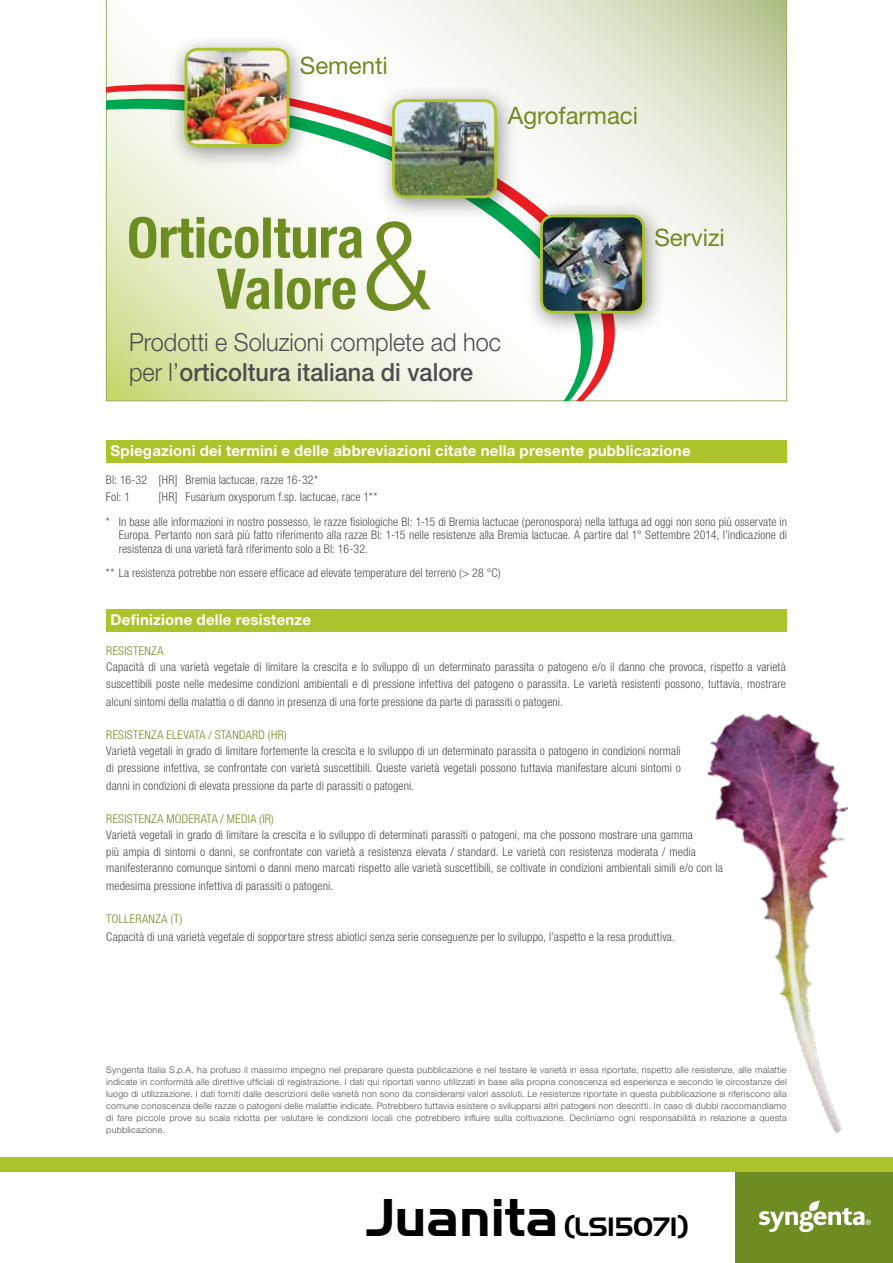
<style>
.page{position:relative;width:893px;height:1263px;background:#fff}
.page>*{position:absolute;margin:0;border:0;box-sizing:border-box;transform-origin:0 0}
.t1{font:300 24.9px/30px "Helvetica Neue LT Std";color:#4d4d4f;scale:.94 1}
.t2{font:24px "Helvetica Neue LT Std";color:#6d8d23}
.t3{font:23.1px "Syngenta Handel Gothic Latin";letter-spacing:-.015em;color:#000}
.t4{font:700 15px "Helvetica Neue LT Std";letter-spacing:.015em;color:#fff}
.t5{font:300 condensed 12px/16.5px "Helvetica Neue LT Std";letter-spacing:.01em;color:#4d4d4f}
.t6{font:300 condensed 12px "Helvetica Neue LT Std";letter-spacing:.03em;color:#6d8d23}
.t7{font:300 9px/12px "Helvetica Neue LT Std";letter-spacing:.025em;color:#4d4d4f;text-align:justify}
.s1{font-weight:500}
.s2{font-size:46.2px}
</style>
<div class="page">
<div style="left:736px;top:1165px;width:157px;height:98px;background:#6d8d23"></div>
<div style="left:0;top:1157px;width:893px;height:14px;background:#adc32b"></div>
<svg style="left:759px;top:1200px;width:112px;height:32px"></svg>
<div style="left:106px;top:440px;width:681px;height:23px;background:#adc32b"></div>
<div style="left:106px;top:609px;width:681px;height:23px;background:#adc32b"></div>
<svg style="left:106px;top:0;width:681px;height:401px"></svg>
<svg style="left:106px;top:63px;width:528px;height:338px"></svg>
<svg style="left:106px;top:79px;width:506px;height:322px"></svg>
<svg style="left:129px;top:217px;width:302px;height:94px"></svg>
<div style="left:168px;top:33px;width:142px;height:137px;background:#000;opacity:.45"></div>
<img style="left:186px;top:49px;width:102px;height:96px">
<div style="left:185px;top:48px;width:104px;height:99px;border:3px solid #adc32b;border-radius:12px"></div>
<div style="left:376px;top:85px;width:142px;height:136px;background:#000;opacity:.45"></div>
<img style="left:393px;top:101px;width:103px;height:96px">
<div style="left:392px;top:99px;width:105px;height:99px;border:3px solid #adc32b;border-radius:12px"></div>
<div style="left:524px;top:200px;width:142px;height:136px;background:#000;opacity:.45"></div>
<img style="left:541px;top:216px;width:103px;height:96px">
<div style="left:540px;top:215px;width:105px;height:99px;border:3px solid #adc32b;border-radius:12px"></div>
<img style="left:707px;top:713px;width:141px;height:421px">
<h2 class="t2" style="left:300px;top:51px;width:90px">Sementi</h2>
<h2 class="t2" style="left:508px;top:101px;width:132px">Agrofarmaci</h2>
<h1 class="t1" style="left:129px;top:327px;width:397px">Prodotti e Soluzioni complete ad hoc per l’<span class="s1">orticoltura italiana di valore</span></h1>
<h2 class="t2" style="left:654px;top:224px;width:72px">Servizi</h2>
<p class="t4" style="left:111px;top:441px;width:581px">Spiegazioni dei termini e delle abbreviazioni citate nella presente pubblicazione</p>
<p class="t5" style="left:106px;top:472px;width:214px">Bl: 16-32 [HR] Bremia lactucae, razze 16-32*<br>Fol: 1</p>
<p class="t5" style="left:106px;top:484px;width:683px;line-height:25.2px;text-indent:52px">[HR] Fusarium oxysporum f.sp. lactucae, race 1**<br>* In base alle informazioni in nostro possesso, le razze fisiologiche Bl: 1-15 di Bremia lactucae (peronospora) nella lattuga ad oggi non sono più osservate in</p>
<p class="t5" style="left:119px;top:528px;width:670px;line-height:13.5px">Europa. Pertanto non sarà più fatto riferimento alla razze Bl: 1-15 nelle resistenze alla Bremia lactucae. A partire dal 1° Settembre 2014, l’indicazione di resistenza di una varietà farà riferimento solo a Bl: 16-32.</p>
<p class="t5" style="left:106px;top:564px;width:396px">** La resistenza potrebbe non essere efficace ad elevate temperature del terreno (&gt; 28 °C)</p>
<p class="t4" style="left:111px;top:610px;width:202px">Definizione delle resistenze</p>
<p class="t6" style="left:106px;top:644px;width:59px">RESISTENZA</p>
<p class="t5" style="left:106px;top:659px;width:681px">Capacità di una varietà vegetale di limitare la crescita e lo sviluppo di un determinato parassita o patogeno e/o il danno che provoca, rispetto a varietà suscettibili poste nelle medesime condizioni ambientali e di pressione infettiva del patogeno o parassita. Le varietà resistenti possono, tuttavia, mostrare</p>
<p class="t5" style="left:106px;top:693px;width:458px">alcuni sintomi della malattia o di danno in presenza di una forte pressione da parte di parassiti o patogeni.</p>
<p class="t6" style="left:106px;top:728px;width:182px">RESISTENZA ELEVATA / STANDARD (HR)</p>
<p class="t5" style="left:106px;top:743px;width:576px">Varietà vegetali in grado di limitare fortemente la crescita e lo sviluppo di un determinato parassita o patogeno in condizioni normali di pressione infettiva, se confrontate con varietà suscettibili. Queste varietà vegetali possono tuttavia manifestare alcuni sintomi o</p>
<p class="t5" style="left:106px;top:777px;width:309px">danni in condizioni di elevata pressione da parte di parassiti o patogeni.</p>
<p class="t6" style="left:106px;top:812px;width:169px">RESISTENZA MODERATA / MEDIA (IR)</p>
<p class="t5" style="left:106px;top:827px;width:618px">Varietà vegetali in grado di limitare la crescita e lo sviluppo di determinati parassiti o patogeni, ma che possono mostrare una gamma<br>più ampia di sintomi o danni, se confrontate con varietà a resistenza elevata / standard. Le varietà con resistenza moderata / media manifesteranno comunque sintomi o danni meno marcati rispetto alle varietà suscettibili, se coltivate in condizioni ambientali simili e/o con la</p>
<p class="t5" style="left:106px;top:878px;width:228px">medesima pressione infettiva di parassiti o patogeni.</p>
<p class="t6" style="left:106px;top:912px;width:78px">TOLLERANZA (T)</p>
<p class="t5" style="left:106px;top:929px;width:570px">Capacità di una varietà vegetale di sopportare stress abiotici senza serie conseguenze per lo sviluppo, l’aspetto e la resa produttiva.</p>
<p class="t7" style="left:106px;top:1063px;width:682px">Syngenta Italia S.p.A. ha profuso il massimo impegno nel preparare questa pubblicazione e nel testare le varietà in essa riportate, rispetto alle resistenze, alle malattie indicate in conformità alle direttive ufficiali di registrazione. I dati qui riportati vanno utilizzati in base alla propria conoscenza ed esperienza e secondo le circostanze del luogo di utilizzazione. I dati forniti dalle descrizioni delle varietà non sono da considerarsi valori assoluti. Le resistenze riportate in questa pubblicazione si riferiscono alla comune conoscenza delle razze o patogeni delle malattie indicate. Potrebbero tuttavia esistere o svilupparsi altri patogeni non descritti. In caso di dubbi raccomandiamo di fare piccole prove su scala ridotta per valutare le condizioni locali che potrebbero influire sulla coltivazione. Decliniamo ogni responsabilità in relazione a questa pubblicazione.</p>
<h3 class="t3" style="left:366px;top:1210px;width:324px"><span class="s2">Juanita</span> (LS15071)</h3>
</div>
